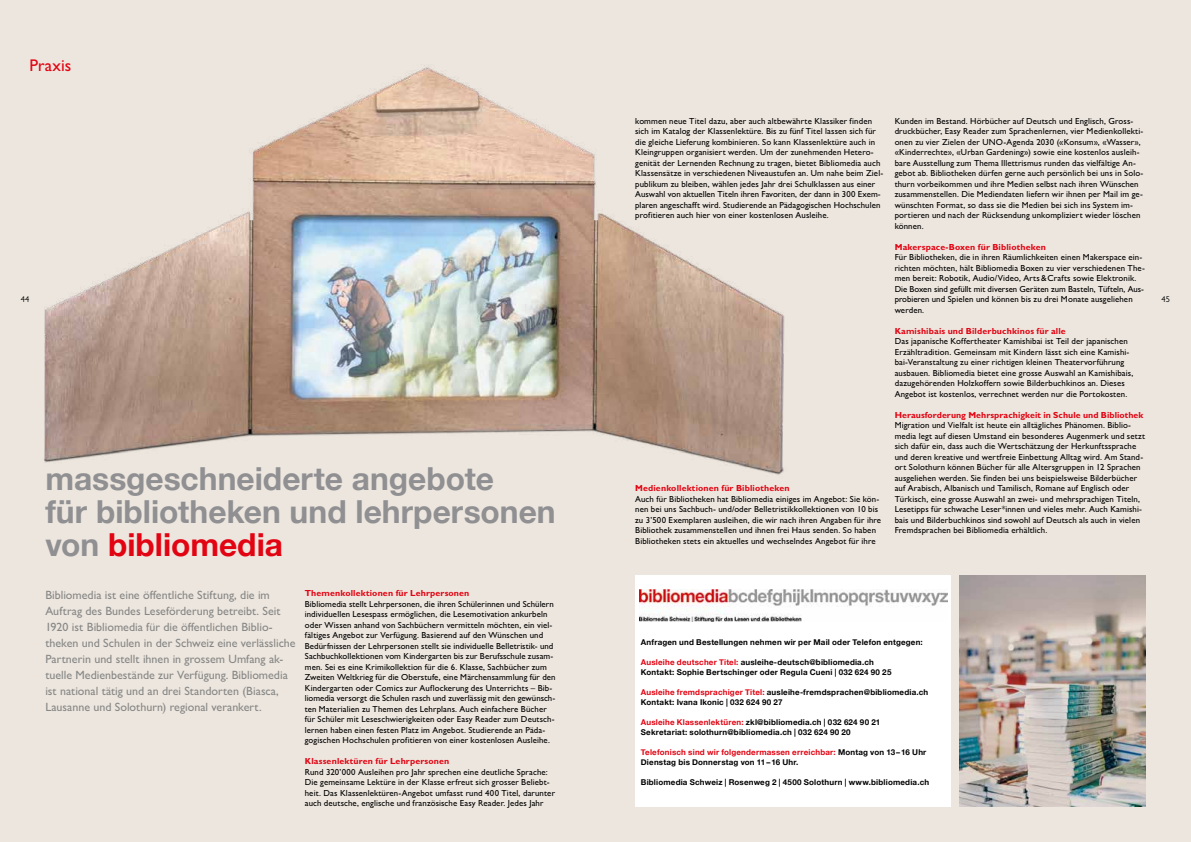
<style>
.page{position:relative;width:1191px;height:842px;background:#fff}
.page>*{position:absolute;margin:0;border:0;box-sizing:border-box;transform-origin:0 0}
.t1{font:700 31.7px/33px "Helvetica Neue";color:#909093}
.t2{font:500 17px "Gill Sans MT Pro";letter-spacing:.005em;color:#e20413}
.t3{font:500 12px/16px "Gill Sans MT Pro";color:#868786}
.t4{font:500 8.8px/10.5px "Gill Sans MT Pro";letter-spacing:.01em;color:#000}
.t5{font:700 8.8px "Gill Sans MT Pro";letter-spacing:.015em;color:#e20413}
.t6{font:8.5px "Gill Sans MT Pro";color:#000}
.t7{font:700 8px/10px "Helvetica Neue";letter-spacing:.025em;color:#000}
.s1{color:#e20413}
</style>
<div class="page">
<div style="left:0;top:0;width:595px;height:842px;background:#ede6de"></div>
<div style="left:595px;top:0;width:596px;height:842px;background:#ede6de"></div>
<img style="left:44px;top:65px;width:741px;height:410px">
<img style="left:959px;top:575px;width:186px;height:231px">
<div style="left:635px;top:624px;width:316px;height:182px;background:#fff"></div>
<div style="left:635px;top:575px;width:316px;height:49px;background:#fff"></div>
<img style="left:639px;top:590px;width:308px;height:32px">
<h2 class="t2" style="left:29px;top:56px;width:43px">Praxis</h2>
<p class="t4" style="left:635px;top:116px;width:250px">kommen neue Titel dazu, aber auch altbewährte Klassiker finden sich im Katalog der Klassenlektüre. Bis zu fünf Titel lassen sich für die gleiche Lieferung kombinieren. So kann Klassenlektüre auch in Kleingruppen organisiert werden. Um der zunehmenden Hetero&shy;genität der Lernenden Rechnung zu tragen, bietet Bibliomedia auch Klassensätze in verschiedenen Niveaustufen an. Um nahe beim Ziel&shy;publikum zu bleiben, wählen jedes Jahr drei Schulklassen aus einer Auswahl von aktuellen Titeln ihren Favoriten, der dann in 300 Exem&shy;plaren angeschafft wird. Studierende an Pädagogischen Hochschulen profitieren auch hier von einer kostenlosen Ausleihe.</p>
<p class="t4" style="left:894px;top:116px;width:250px">Kunden im Bestand. Hörbücher auf Deutsch und Englisch, Gross&shy;druckbücher, Easy Reader zum Sprachenlernen, vier Medienkollekti&shy;onen zu vier Zielen der UNO-Agenda 2030 («Konsum», «Wasser», «Kinderrechte», «Urban Gardening») sowie eine kostenlos ausleih&shy;bare Ausstellung zum Thema Illettrismus runden das vielfältige An&shy;gebot ab. Bibliotheken dürfen gerne auch persönlich bei uns in Solo&shy;thurn vorbeikommen und ihre Medien selbst nach ihren Wünschen zusammenstellen. Die Mediendaten liefern wir ihnen per Mail im ge&shy;wünschten Format, so dass sie die Medien bei sich ins System im&shy;portieren und nach der Rücksendung unkompliziert wieder löschen können.</p>
<p class="t5" style="left:894px;top:241px;width:153px">Makerspace-Boxen für Bibliotheken</p>
<p class="t4" style="left:894px;top:252px;width:252px">Für Bibliotheken, die in ihren Räumlichkeiten einen Makerspace ein&shy;richten möchten, hält Bibliomedia Boxen zu vier verschiedenen The&shy;men bereit: Robotik, Audio/Video, Arts&amp;Crafts sowie Elektronik.<br>Die Boxen sind gefüllt mit diversen Geräten zum Basteln, Tüfteln, Aus&shy;probieren und Spielen und können bis zu drei Monate ausgeliehen werden.</p>
<p class="t5" style="left:894px;top:325px;width:173px">Kamishibais und Bilderbuchkinos für alle</p>
<p class="t4" style="left:894px;top:336px;width:240px">Das japanische Koffertheater Kamishibai ist Teil der japanischen Erzähltradition. Gemeinsam mit Kindern lässt sich eine Kamishi-- bai-Veranstaltung zu einer richtigen kleinen Theatervorführung ausbauen. Bibliomedia bietet eine grosse Auswahl an Kamishibais, dazugehörenden Holzkoffern sowie Bilderbuchkinos an. Dieses Angebot ist kostenlos, verrechnet werden nur die Portokosten.</p>
<p class="t5" style="left:894px;top:409px;width:250px">Herausforderung Mehrsprachigkeit in Schule und Bibliothek</p>
<p class="t4" style="left:894px;top:420px;width:252px">Migration und Vielfalt ist heute ein alltägliches Phänomen. Biblio&shy;media legt auf diesen Umstand ein besonderes Augenmerk und setzt sich dafür ein, dass auch die Wertschätzung der Herkunftssprache und deren kreative und wertfreie Einbettung Alltag wird. Am Stand&shy;ort Solothurn können Bücher für alle Altersgruppen in 12 Sprachen ausgeliehen werden. Sie finden bei uns beispielsweise Bilderbücher auf Arabisch, Albanisch und Tamilisch, Romane auf Englisch oder Türkisch, eine grosse Auswahl an zwei- und mehrsprachigen Titeln, Lesetipps für schwache Leser*innen und vieles mehr. Auch Kamishi&shy;bais und Bilderbuchkinos sind sowohl auf Deutsch als auch in vielen Fremdsprachen bei Bibliomedia erhältlich.</p>
<p class="t6" style="left:21px;top:295px;width:10px">44</p>
<p class="t6" style="left:1161px;top:295px;width:10px">45</p>
<h1 class="t1" style="left:45px;top:463px;width:512px">massgeschneiderte angebote<br>für bibliotheken und lehrpersonen von <span class="s1">bibliomedia</span></h1>
<p class="t5" style="left:305px;top:588px;width:166px">Themenkollektionen für Lehrpersonen</p>
<p class="t4" style="left:305px;top:599px;width:252px">Bibliomedia stellt Lehrpersonen, die ihren Schülerinnen und Schülern individuellen Lesespass ermöglichen, die Lesemotivation ankurbeln oder Wissen anhand von Sachbüchern vermitteln möchten, ein viel&shy;fältiges Angebot zur Verfügung. Basierend auf den Wünschen und Bedürfnissen der Lehrpersonen stellt sie individuelle Belletristik- und Sachbuchkollektionen vom Kindergarten bis zur Berufsschule zusam&shy;men. Sei es eine Krimikollektion für die 6. Klasse, Sachbücher zum Zweiten Weltkrieg für die Oberstufe, eine Märchensammlung für den Kindergarten oder Comics zur Auflockerung des Unterrichts – Bib&shy;liomedia versorgt die Schulen rasch und zuverlässig mit den gewünsch&shy;ten Materialien zu Themen des Lehrplans. Auch einfachere Bücher für Schüler mit Leseschwierigkeiten oder Easy Reader zum Deutsch&shy;lernen haben einen festen Platz im Angebot. Studierende an Päda&shy;gogischen Hochschulen profitieren von einer kostenlosen Ausleihe.</p>
<p class="t5" style="left:305px;top:756px;width:146px">Klassenlektüren für Lehrpersonen</p>
<p class="t4" style="left:305px;top:767px;width:252px">Rund 320’000 Ausleihen pro Jahr sprechen eine deutliche Sprache:<br>Die gemeinsame Lektüre in der Klasse erfreut sich grosser Beliebt&shy;heit. Das Klassenlektüren-Angebot umfasst rund 400 Titel, darunter auch deutsche, englische und französische Easy Reader. Jedes Jahr</p>
<p class="t5" style="left:635px;top:483px;width:156px">Medienkollektionen für Bibliotheken</p>
<p class="t4" style="left:635px;top:494px;width:247px">Auch für Bibliotheken hat Bibliomedia einiges im Angebot: Sie kön&shy;nen bei uns Sachbuch- und/oder Belletristikkollektionen von 10 bis zu 3’500 Exemplaren ausleihen, die wir nach ihren Angaben für ihre Bibliothek zusammenstellen und ihnen frei Haus senden. So haben Bibliotheken stets ein aktuelles und wechselndes Angebot für ihre</p>
<p class="t3" style="left:45px;top:587px;width:252px">Bibliomedia ist eine öffentliche Stiftung, die im Auftrag des Bundes Leseförderung betreibt. Seit 1920 ist Bibliomedia für die öffentlichen Biblio&shy;theken und Schulen in der Schweiz eine verlässliche Partnerin und stellt ihnen in grossem Umfang ak&shy;tuelle Medienbestände zur Verfügung. Bibliomedia ist national tätig und an drei Standorten (Biasca, Lausanne und Solothurn) regional verankert.</p>
<p class="t7" style="left:641px;top:637px;width:283px">Anfragen und Bestellungen nehmen wir per Mail oder Telefon entgegen:</p>
<p class="t7" style="left:641px;top:657px;width:252px"><span class="s1">Ausleihe deutscher Titel:</span> ausleihe-deutsch@bibliomedia.ch<br>Kontakt: Sophie Bertschinger oder Regula Cueni | 032 624 90 25</p>
<p class="t7" style="left:641px;top:687px;width:289px"><span class="s1">Ausleihe fremdsprachiger Titel:</span> ausleihe-fremdsprachen@bibliomedia.ch<br>Kontakt: Ivana Ikonic | 032 624 90 27</p>
<p class="t7" style="left:641px;top:717px;width:241px"><span class="s1">Ausleihe Klassenlektüren:</span> zkl@bibliomedia.ch | 032 624 90 21<br>Sekretariat: solothurn@bibliomedia.ch | 032 624 90 20</p>
<p class="t7" style="left:641px;top:747px;width:287px"><span class="s1">Telefonisch sind wir folgendermassen erreichbar:</span> Montag von 13–16 Uhr<br>Dienstag bis Donnerstag von 11–16 Uhr.</p>
<p class="t7" style="left:641px;top:777px;width:290px">Bibliomedia Schweiz | Rosenweg 2 | 4500 Solothurn | www.bibliomedia.ch</p>
</div>
